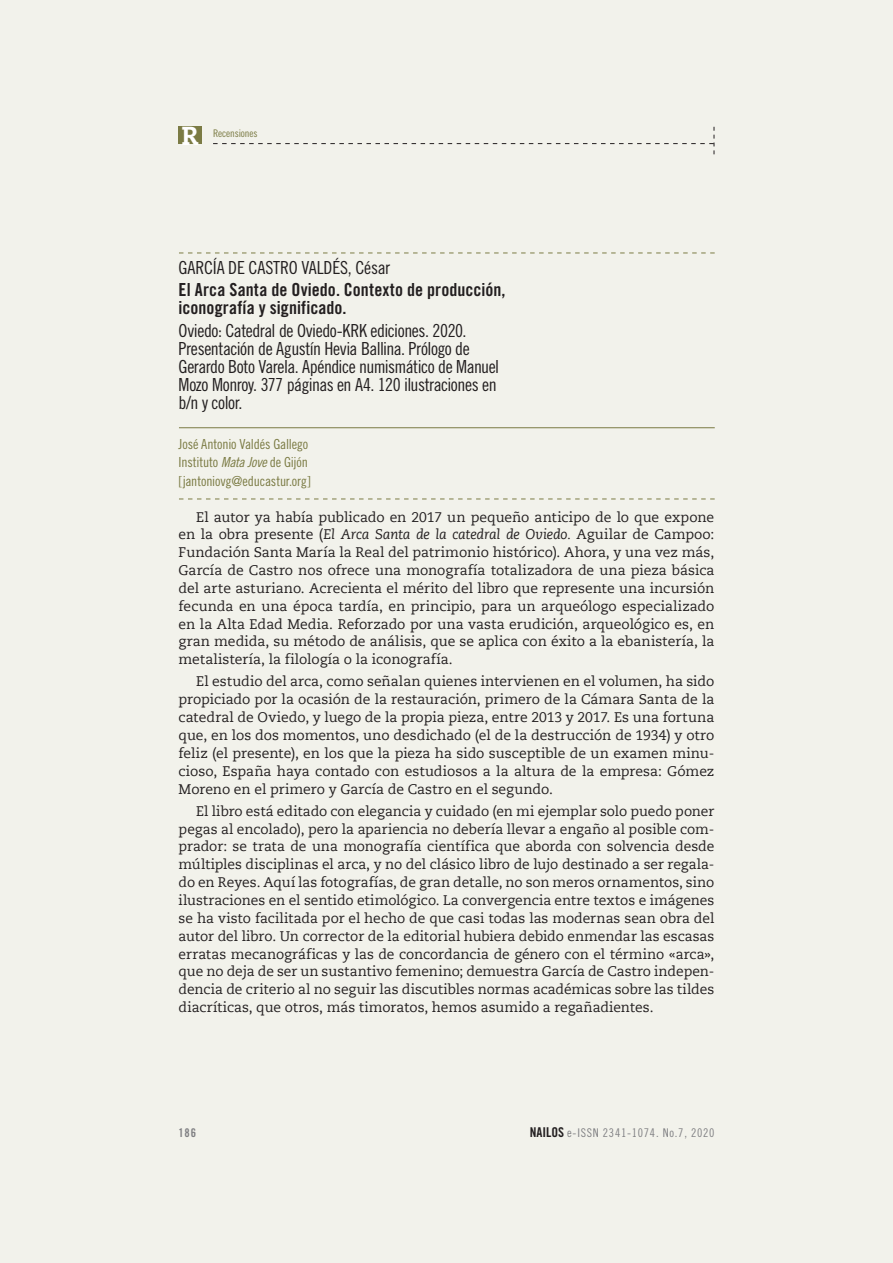
<style>
.page{position:relative;width:893px;height:1263px;background:#f2f2eb}
.page>*{position:absolute;margin:0;border:0;box-sizing:border-box;transform-origin:0 0}
.t1{font:800 25.95px "Caecilia LT Std";color:#fff}
._09_RESEÑA_titulo{font:18px/18.1px "Trade Gothic Cond Eighteen";letter-spacing:-.03em;color:#231f20}
._09_RESEÑA_titulo-2{font:18px/18.1px "Trade Gothic Bold Cond Twenty";letter-spacing:.005em;color:#231f20}
._09_RESEÑA_titulo-3{font:18px "Trade Gothic Cond Eighteen";letter-spacing:-.01em;color:#231f20}
._05_NORMAL_con_sangr{font:13.8px/17.9px "Caecilia LT Std";color:#231f20;text-align:justify}
._09_RESEÑA_autor{font:13.8px "Trade Gothic Cond Eighteen";letter-spacing:-.01em;color:#7b7b44}
.t2{font:12px "Trade Gothic Cond Eighteen";letter-spacing:.06em;color:#808083}
.t3{font:12px "Trade Gothic Bold Cond Twenty";color:#808083}
.t4{font:10.5px "Trade Gothic Cond Eighteen";letter-spacing:-.01em;color:#7b7b44}
.s1{font-family:"Trade Gothic Cond Eighteen Obl"}
.s2{font-style:italic}
.s3{font-family:"Trade Gothic Bold Cond Twenty";font-size:13.5px;color:#231f20}
</style>
<div class="page">
<div style="left:179px;top:127px;width:23px;height:17px;background:#7b7b44"></div>
<svg style="left:213px;top:127px;width:502px;height:27px"></svg>
<svg style="left:179px;top:499px;width:536px;height:1px"></svg>
<hr style="left:179px;top:427px;width:536px;height:1px;background:#7b7b44">
<svg style="left:179px;top:253px;width:536px;height:1px"></svg>
<h1 class="t1" style="left:181px;top:120px;width:18px">R</h1>
<p class="t4" style="left:213px;top:127px;width:46px">Recensiones</p>
<p class="_09_RESEÑA_titulo-3" style="left:179px;top:257px;width:213px">GARCÍA DE CASTRO VALDÉS, César</p>
<p class="_09_RESEÑA_titulo-2" style="left:179px;top:281px;width:328px">El Arca Santa de Oviedo. Contexto de producción, iconografía y significado.</p>
<p class="_09_RESEÑA_titulo" style="left:179px;top:321px;width:322px">Oviedo: Catedral de Oviedo-KRK ediciones. 2020.<br>Presentación de Agustín Hevia Ballina. Prólogo de Gerardo Boto Varela. Apéndice numismático de Manuel Mozo Monroy. 377 páginas en A4. 120 ilustraciones en b/n y color.</p>
<p class="_09_RESEÑA_autor" style="left:179px;top:436px;width:131px">José Antonio Valdés Gallego</p>
<p class="_09_RESEÑA_autor" style="left:179px;top:454px;width:131px">Instituto <span class="s1">Mata Jove</span> de Gijón</p>
<p class="_09_RESEÑA_autor" style="left:179px;top:472px;width:134px">[jantoniovg@educastur.org]</p>
<p class="_05_NORMAL_con_sangr" style="left:179px;top:508px;width:537px;text-indent:18px">El autor ya había publicado en 2017 un pequeño anticipo de lo que expone en la obra presente (<span class="s2">El Arca Santa de la catedral de Oviedo.</span> Aguilar de Campoo:<br>Fundación Santa María la Real del patrimonio histórico). Ahora, y una vez más, García de Castro nos ofrece una monografía totalizadora de una pieza básica del arte asturiano. Acrecienta el mérito del libro que represente una incursión fecunda en una época tardía, en principio, para un arqueólogo especializado en la Alta Edad Media. Reforzado por una vasta erudición, arqueológico es, en gran medida, su método de análisis, que se aplica con éxito a la ebanistería, la metalistería, la filología o la iconografía.</p>
<p class="_05_NORMAL_con_sangr" style="left:179px;top:673px;width:537px;text-indent:18px">El estudio del arca, como señalan quienes intervienen en el volumen, ha sido propiciado por la ocasión de la restauración, primero de la Cámara Santa de la catedral de Oviedo, y luego de la propia pieza, entre 2013 y 2017. Es una fortuna que, en los dos momentos, uno desdichado (el de la destrucción de 1934) y otro feliz (el presente), en los que la pieza ha sido susceptible de un examen minu&shy;cioso, España haya contado con estudiosos a la altura de la empresa: Gómez Moreno en el primero y García de Castro en el segundo.</p>
<p class="_05_NORMAL_con_sangr" style="left:179px;top:802px;width:537px;text-indent:18px">El libro está editado con elegancia y cuidado (en mi ejemplar solo puedo poner pegas al encolado), pero la apariencia no debería llevar a engaño al posible com&shy;prador: se trata de una monografía científica que aborda con solvencia desde múltiples disciplinas el arca, y no del clásico libro de lujo destinado a ser regala&shy;do en Reyes. Aquí las fotografías, de gran detalle, no son meros ornamentos, sino ilustraciones en el sentido etimológico. La convergencia entre textos e imágenes se ha visto facilitada por el hecho de que casi todas las modernas sean obra del autor del libro. Un corrector de la editorial hubiera debido enmendar las escasas erratas mecanográficas y las de concordancia de género con el término «arca», que no deja de ser un sustantivo femenino; demuestra García de Castro indepen&shy;dencia de criterio al no seguir las discutibles normas académicas sobre las tildes diacríticas, que otros, más timoratos, hemos asumido a regañadientes.</p>
<p class="t3" style="left:179px;top:1125px;width:19px">186</p>
<p class="t2" style="left:530px;top:1125px;width:186px"><span class="s3">NAILOS</span> e-ISSN 2341-1074. No.7, 2020</p>
</div>
